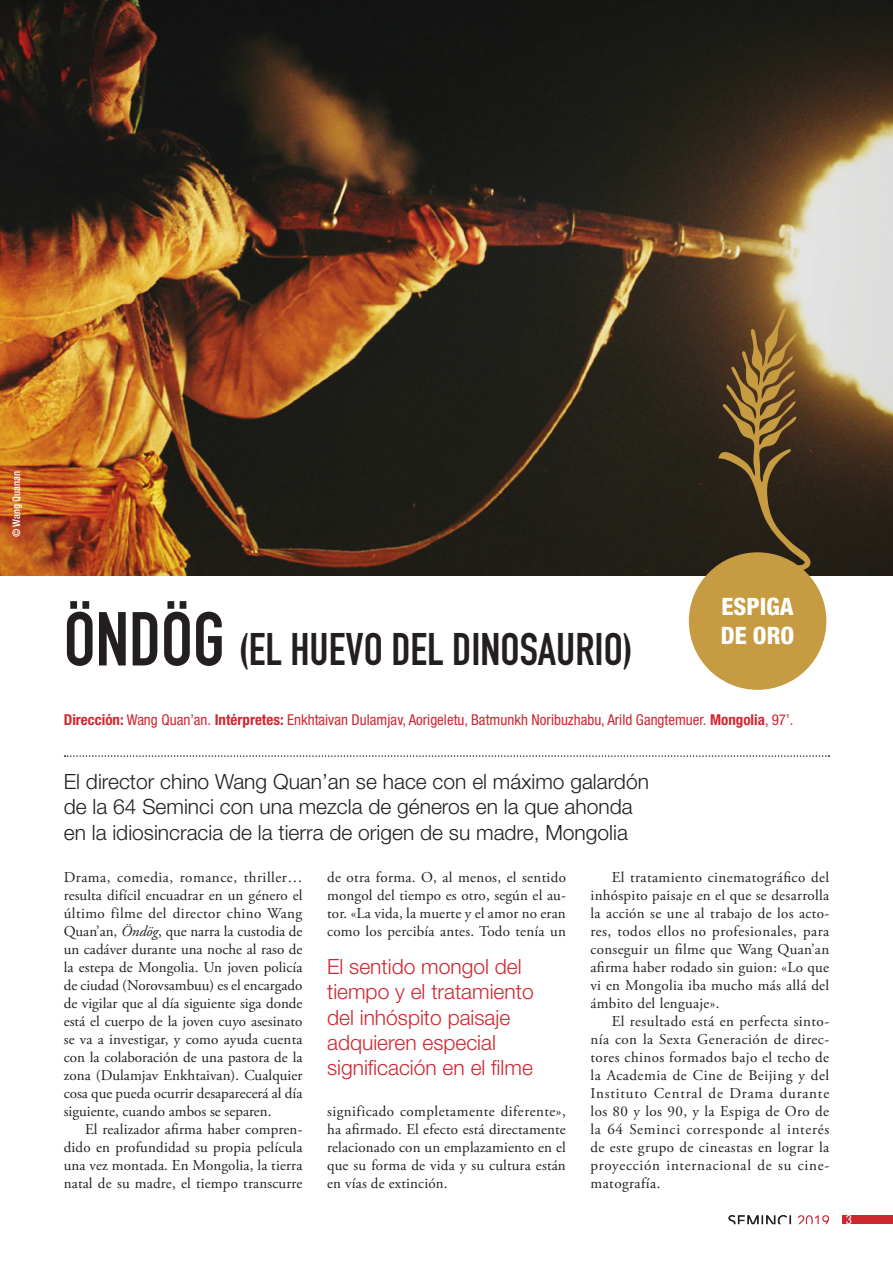
<style>
.page{position:relative;width:893px;height:1263px;background:#fff}
.page>*{position:absolute;margin:0;border:0;box-sizing:border-box;transform-origin:0 0}
.t1{font:45px "DIN Engschrift Std";color:#231f20}
.t2{font:800 condensed 24px/28.8px "Helvetica Neue LT Std";color:#fff}
.t3{font:300 21px/25.2px "Helvetica Neue LT Std";color:#231f20}
.t4{font:300 21px/25.2px "Helvetica Neue LT Std";color:#cf2730}
.t5{font:15px/18px "Adobe Garamond Pro";letter-spacing:.01em;color:#231f20;text-align:justify}
.t6{font:condensed 15px "Helvetica Neue LT Std";color:#cf2730}
.t7{font:condensed 12.75px "Helvetica Neue LT Std";color:#fff}
.t8{font:500 condensed 10.5px "Helvetica Neue LT Std";color:#fff}
.s1{font-size:75px}
.s2{font-weight:700}
.s3{font-style:italic}
</style>
<div class="page">
<div style="left:843px;top:1215px;width:50px;height:9px;background:#cf2730"></div>
<svg style="left:798px;top:1215px;width:31px;height:9px"></svg>
<svg style="left:728px;top:1215px;width:63px;height:9px"></svg>
<img style="left:0;top:0;width:893px;height:576px">
<div style="left:689px;top:552px;width:137px;height:138px;background:#c69b41;border-radius:50%"></div>
<svg style="left:65px;top:755px;width:764px;height:2px"></svg>
<svg style="left:715px;top:307px;width:99px;height:270px;background:#654e29"></svg>
<p class="t8" style="left:10px;top:537px;width:68px;rotate:-90deg">© Wang Quanan</p>
<h1 class="t1" style="left:64px;top:623px;width:571px"><span class="s1">ÖNDÖG</span> (EL HUEVO DEL DINOSAURIO)</h1>
<h2 class="t2" style="left:721px;top:592px;width:75px">ESPIGA<br>DE ORO</h2>
<p class="t6" style="left:64px;top:711px;width:731px"><span class="s2">Dirección:</span> Wang Quan’an. <span class="s2">Intérpretes:</span> Enkhtaivan Dulamjav, Aorigeletu, Batmunkh Noribuzhabu, Arild Gangtemuer. <span class="s2">Mongolia</span>, 97’.</p>
<h3 class="t3" style="left:64px;top:768px;width:587px">El director chino Wang Quan’an se hace con el máximo galardón de la 64 Seminci con una mezcla de géneros en la que ahonda en la idiosincracia de la tierra de origen de su madre, Mongolia</h3>
<p class="t5" style="left:64px;top:869px;width:240px">Drama, comedia, romance, thriller… resulta difícil encuadrar en un género el último filme del director chino Wang Quan’an, <span class="s3">Öndög</span>, que narra la custodia de un cadáver durante una noche al raso de la estepa de Mongolia. Un joven policía de ciudad (Norovsambuu) es el encargado de vigilar que al día siguiente siga donde está el cuerpo de la joven cuyo asesinato se va a investigar, y como ayuda cuenta con la colaboración de una pastora de la zona (Dulamjav Enkhtaivan). Cualquier cosa que pueda ocurrir desaparecerá al día siguiente, cuando ambos se separen.</p>
<p class="t5" style="left:64px;top:1121px;width:240px;text-indent:21px">El realizador afirma haber compren&shy;dido en profundidad su propia película una vez montada. En Mongolia, la tierra natal de su madre, el tiempo transcurre</p>
<p class="t5" style="left:327px;top:869px;width:240px">de otra forma. O, al menos, el sentido mongol del tiempo es otro, según el au&shy;tor. «La vida, la muerte y el amor no eran como los percibía antes. Todo tenía un</p>
<h3 class="t4" style="left:327px;top:954px;width:208px">El sentido mongol del tiempo y el tratamiento del inhóspito paisaje adquieren especial significación en el filme</h3>
<p class="t5" style="left:327px;top:1103px;width:240px">significado completamente diferente», ha afirmado. El efecto está directamente relacionado con un emplazamiento en el que su forma de vida y su cultura están en vías de extinción.</p>
<p class="t5" style="left:590px;top:869px;width:240px;text-indent:21px">El tratamiento cinematográfico del inhóspito paisaje en el que se desarrolla la acción se une al trabajo de los acto&shy;res, todos ellos no profesionales, para conseguir un filme que Wang Quan’an afirma haber rodado sin guion: «Lo que vi en Mongolia iba mucho más allá del ámbito del lenguaje».</p>
<p class="t5" style="left:590px;top:1013px;width:240px;text-indent:21px">El resultado está en perfecta sinto&shy;nía con la Sexta Generación de direc&shy;tores chinos formados bajo el techo de la Academia de Cine de Beijing y del Instituto Central de Drama durante los 80 y los 90, y la Espiga de Oro de la 64 Seminci corresponde al interés de este grupo de cineastas en lograr la proyección internacional de su cine&shy;matografía.</p>
<p class="t7" style="left:846px;top:1212px;width:8px">3</p>
</div>
